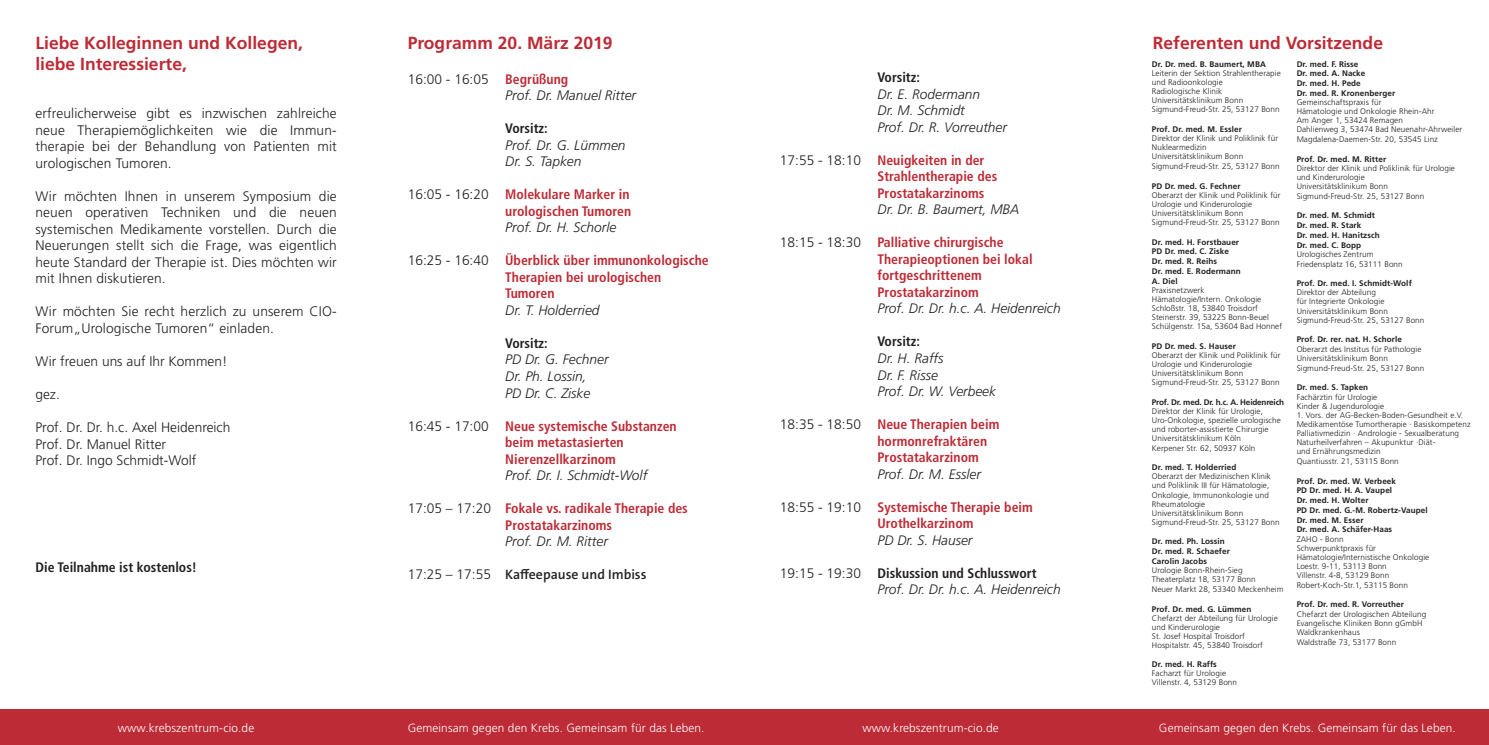
<style>
.page{position:relative;width:1489px;height:745px;background:#fff}
.page>*{position:absolute;margin:0;border:0;box-sizing:border-box;transform-origin:0 0}
.t1{font:700 17.5px/21px "Frutiger";color:#bd2b36}
.t2{font:300 13.75px/16.5px "Frutiger";letter-spacing:.01em;color:#231f20;text-align:justify}
.t3{font:700 condensed 13.75px/16.5px "Frutiger";color:#bd2b36}
.t4{font:italic 300 13.75px/16.5px "Frutiger";color:#231f20}
.t5{font:700 condensed 13.75px "Frutiger";color:#231f20}
.t6{font:600 13.75px "The Sans C5";color:#231f20}
.t7{font:300 11.88px "Frutiger";letter-spacing:.01em;color:#fff}
.t8{font:300 8.12px/9.1px "Frutiger";letter-spacing:.01em;color:#231f20}
.t9{font:700 8.12px/9.8px "Frutiger";letter-spacing:.01em;color:#231f20}
.t10{font:700 8.12px "Frutiger";letter-spacing:-.02em;color:#231f20}
.s1{font-style:normal}
.s2{font-weight:700;font-style:normal;font-stretch:condensed;color:#bd2b36}
.s3{font-weight:300;font-stretch:normal;color:#231f20}
.s4{font-family:"Frutiger";font-weight:300}
.s5{font-weight:700;font-style:normal;font-stretch:condensed}
</style>
<div class="page">
<div style="left:0;top:709px;width:1488px;height:35px;background:#bd2b36"></div>
<h1 class="t1" style="left:35px;top:32px;width:269px">Liebe Kolleginnen und Kollegen, liebe Interessierte,</h1>
<h2 class="t2" style="left:35px;top:105px;width:303px">erfreulicherweise gibt es inzwischen zahlreiche neue Therapiemöglichkeiten wie die Immun&shy;therapie bei der Behandlung von Patienten mit urologischen Tumoren.</h2>
<p class="t2" style="left:35px;top:188px;width:303px">Wir möchten Ihnen in unserem Symposium die neuen operativen Techniken und die neuen systemischen Medikamente vorstellen. Durch die Neuerungen stellt sich die Frage, was eigentlich heute Standard der Therapie ist. Dies möchten wir mit Ihnen diskutieren.</p>
<h2 class="t2" style="left:35px;top:303px;width:303px">Wir möchten Sie recht herzlich zu unserem CIO-<br>Forum„Urologische Tumoren“ einladen.</h2>
<h2 class="t2" style="left:35px;top:353px;width:193px">Wir freuen uns auf Ihr Kommen!</h2>
<h2 class="t2" style="left:35px;top:386px;width:26px">gez.</h2>
<h2 class="t2" style="left:35px;top:419px;width:196px;text-align:left">Prof. Dr. Dr. h.c. Axel Heidenreich<br>Prof. Dr. Manuel Ritter<br>Prof. Dr. Ingo Schmidt-Wolf</h2>
<h2 class="t5" style="left:35px;top:558px;width:163px">Die Teilnahme ist kostenlos!</h2>
<h1 class="t1" style="left:407px;top:32px;width:206px">Programm 20. März 2019</h1>
<h2 class="t4" style="left:505px;top:70px;width:132px;text-indent:-98px"><span class="s1">16:00 - 16:05</span> <span class="s2">Begrüßung<br></span>Prof. Dr. Manuel Ritter</h2>
<h2 class="t5" style="left:505px;top:120px;width:44px">Vorsitz:</h2>
<h2 class="t4" style="left:505px;top:136px;width:122px">Prof. Dr. G. Lümmen<br>Dr. S. Tapken</h2>
<h2 class="t3" style="left:407px;top:186px;width:225px;text-align:right"><span class="s3">16:05 - 16:20</span> Molekulare Marker in urologischen Tumoren</h2>
<h2 class="t4" style="left:505px;top:219px;width:113px">Prof. Dr. H. Schorle</h2>
<h2 class="t3" style="left:505px;top:252px;width:205px;text-indent:-98px"><span class="s3">16:25 - 16:40</span> Überblick über immunonkologische<br>Therapien bei urologischen<br>Tumoren</h2>
<h2 class="t4" style="left:505px;top:301px;width:96px">Dr. T. Holderried</h2>
<h2 class="t5" style="left:505px;top:335px;width:44px">Vorsitz:</h2>
<h2 class="t4" style="left:505px;top:351px;width:105px">PD Dr. G. Fechner<br>Dr. Ph. Lossin,<br>PD Dr. C. Ziske</h2>
<h2 class="t3" style="left:505px;top:417px;width:173px;text-indent:-98px"><span class="s3">16:45 - 17:00</span> Neue systemische Substanzen beim metastasierten<br>Nierenzellkarzinom</h2>
<h2 class="t4" style="left:505px;top:466px;width:143px">Prof. Dr. I. Schmidt-Wolf</h2>
<h2 class="t3" style="left:505px;top:500px;width:184px;text-indent:-98px"><span class="s3">17:05 – 17:20</span> Fokale vs. radikale Therapie des<br>Prostatakarzinoms</h2>
<h2 class="t4" style="left:505px;top:532px;width:104px">Prof. Dr. M. Ritter</h2>
<h2 class="t6" style="left:407px;top:565px;width:240px"><span class="s4">17:25 – 17:55</span> Kaffeepause und Imbiss</h2>
<h2 class="t5" style="left:877px;top:69px;width:44px">Vorsitz:</h2>
<h2 class="t4" style="left:877px;top:85px;width:131px">Dr. E. Rodermann<br>Dr. M. Schmidt<br>Prof. Dr. R. Vorreuther</h2>
<h2 class="t3" style="left:877px;top:152px;width:121px;text-indent:-98px"><span class="s3">17:55 - 18:10</span> Neuigkeiten in der<br>Strahlentherapie des<br>Prostatakarzinoms</h2>
<h2 class="t4" style="left:877px;top:201px;width:143px">Dr. Dr. B. Baumert, MBA</h2>
<h2 class="t3" style="left:877px;top:234px;width:157px;text-indent:-98px"><span class="s3">18:15 - 18:30</span> Palliative chirurgische<br>Therapieoptionen bei lokal fortgeschrittenem<br>Prostatakarzinom</h2>
<h2 class="t4" style="left:877px;top:300px;width:185px">Prof. Dr. Dr. h.c. A. Heidenreich</h2>
<h2 class="t5" style="left:877px;top:333px;width:44px">Vorsitz:</h2>
<h2 class="t4" style="left:877px;top:349px;width:120px">Dr. H. Raffs<br>Dr. F. Risse<br>Prof. Dr. W. Verbeek</h2>
<h2 class="t3" style="left:877px;top:416px;width:123px;text-indent:-98px"><span class="s3">18:35 - 18:50</span> Neue Therapien beim hormonrefraktären<br>Prostatakarzinom</h2>
<h2 class="t4" style="left:877px;top:465px;width:105px">Prof. Dr. M. Essler</h2>
<h2 class="t3" style="left:877px;top:498px;width:157px;text-indent:-98px"><span class="s3">18:55 - 19:10</span> Systemische Therapie beim<br>Urothelkarzinom</h2>
<h2 class="t4" style="left:877px;top:531px;width:97px">PD Dr. S. Hauser</h2>
<h2 class="t4" style="left:877px;top:564px;width:185px;text-indent:-98px"><span class="s1">19:15 - 19:30</span> <span class="s5">Diskussion und Schlusswort<br></span>Prof. Dr. Dr. h.c. A. Heidenreich</h2>
<h1 class="t1" style="left:1152px;top:32px;width:232px">Referenten und Vorsitzende</h1>
<p class="t9" style="left:1151px;top:59px;width:116px">Dr. Dr. med. B. Baumert, MBA</p>
<p class="t8" style="left:1151px;top:68px;width:130px">Leiterin der Sektion Strahlentherapie und Radioonkologie<br>Radiologische Klinik<br>Universitätsklinikum Bonn<br>Sigmund-Freud-Str. 25, 53127 Bonn</p>
<p class="t9" style="left:1151px;top:124px;width:91px">Prof. Dr. med. M. Essler</p>
<p class="t8" style="left:1151px;top:133px;width:129px">Direktor der Klinik und Poliklinik für<br>Nuklearmedizin<br>Universitätsklinikum Bonn<br>Sigmund-Freud-Str. 25, 53127 Bonn</p>
<p class="t9" style="left:1151px;top:181px;width:90px">PD Dr. med. G. Fechner</p>
<p class="t8" style="left:1151px;top:190px;width:130px">Oberarzt der Klinik und Poliklinik für Urologie und Kinderurologie Universitätsklinikum Bonn Sigmund-Freud-Str. 25, 53127 Bonn</p>
<p class="t9" style="left:1151px;top:237px;width:90px">Dr. med. H. Forstbauer<br>PD Dr. med. C. Ziske<br>Dr. med. R. Reihs<br>Dr. med. E. Rodermann<br>A. Diel</p>
<p class="t8" style="left:1151px;top:285px;width:132px">Praxisnetzwerk<br>Hämatologie/Intern. Onkologie<br>Schloßstr. 18, 53840 Troisdorf<br>Steinerstr. 39, 53225 Bonn-Beuel<br>Schülgenstr. 15a, 53604 Bad Honnef</p>
<p class="t9" style="left:1151px;top:341px;width:85px">PD Dr. med. S. Hauser</p>
<p class="t8" style="left:1151px;top:350px;width:130px">Oberarzt der Klinik und Poliklinik für Urologie und Kinderurologie Universitätsklinikum Bonn Sigmund-Freud-Str. 25, 53127 Bonn</p>
<p class="t10" style="left:1151px;top:397px;width:134px">Prof. Dr. med. Dr. h.c. A. Heidenreich</p>
<p class="t8" style="left:1151px;top:406px;width:130px">Direktor der Klinik für Urologie, Uro-Onkologie, spezielle urologische und roborter-assistierte Chirurgie Universitätsklinikum Köln<br>Kerpener Str. 62, 50937 Köln</p>
<p class="t9" style="left:1151px;top:462px;width:86px">Dr. med. T. Holderried</p>
<p class="t8" style="left:1151px;top:471px;width:129px">Oberarzt der Medizinischen Klinik und Poliklinik III für Hämatologie,<br>Onkologie, Immunonkologie und<br>Rheumatologie<br>Universitätsklinikum Bonn<br>Sigmund-Freud-Str. 25, 53127 Bonn</p>
<p class="t9" style="left:1151px;top:536px;width:80px">Dr. med. Ph. Lossin<br>Dr. med. R. Schaefer<br>Carolin Jacobs</p>
<p class="t8" style="left:1151px;top:565px;width:133px">Urologie Bonn-Rhein-Sieg<br>Theaterplatz 18, 53177 Bonn<br>Neuer Markt 28, 53340 Meckenheim</p>
<p class="t9" style="left:1151px;top:603px;width:101px">Prof. Dr. med. G. Lümmen</p>
<p class="t8" style="left:1151px;top:613px;width:127px">Chefarzt der Abteilung für Urologie und Kinderurologie<br>St. Josef Hospital Troisdorf<br>Hospitalstr. 45, 53840 Troisdorf</p>
<p class="t9" style="left:1151px;top:658px;width:66px">Dr. med. H. Raffs</p>
<p class="t8" style="left:1151px;top:668px;width:87px">Facharzt für Urologie<br>Villenstr. 4, 53129 Bonn</p>
<p class="t9" style="left:1296px;top:59px;width:100px">Dr. med. F. Risse<br>Dr. med. A. Nacke<br>Dr. med. H. Pede<br>Dr. med. R. Kronenberger</p>
<p class="t8" style="left:1296px;top:97px;width:167px">Gemeinschaftspraxis für<br>Hämatologie und Onkologie Rhein-Ahr<br>Am Anger 1, 53424 Remagen<br>Dahlienweg 3, 53474 Bad Neuenahr-Ahrweiler Magdalena-Daemen-Str. 20, 53545 Linz</p>
<p class="t9" style="left:1296px;top:154px;width:91px">Prof. Dr. med. M. Ritter</p>
<p class="t8" style="left:1296px;top:163px;width:160px">Direktor der Klinik und Poliklinik für Urologie und Kinderurologie<br>Universitätsklinikum Bonn Sigmund-Freud-Str. 25, 53127 Bonn</p>
<p class="t9" style="left:1296px;top:210px;width:85px">Dr. med. M. Schmidt<br>Dr. med. R. Stark<br>Dr. med. H. Hanitzsch<br>Dr. med. C. Bopp</p>
<p class="t8" style="left:1296px;top:249px;width:108px;line-height:9.8px">Urologisches Zentrum<br>Friedensplatz 16, 53111 Bonn</p>
<p class="t9" style="left:1296px;top:278px;width:117px">Prof. Dr. med. I. Schmidt-Wolf</p>
<p class="t8" style="left:1296px;top:288px;width:129px">Direktor der Abteilung<br>für Integrierte Onkologie<br>Universitätsklinikum Bonn<br>Sigmund-Freud-Str. 25, 53127 Bonn</p>
<p class="t9" style="left:1296px;top:334px;width:107px">Prof. Dr. rer. nat. H. Schorle</p>
<p class="t8" style="left:1296px;top:344px;width:129px">Oberarzt des Institus für Pathologie<br>Universitätsklinikum Bonn<br>Sigmund-Freud-Str. 25, 53127 Bonn</p>
<p class="t9" style="left:1296px;top:382px;width:73px">Dr. med. S. Tapken</p>
<p class="t8" style="left:1296px;top:392px;width:89px">Fachärztin für Urologie<br>Kinder &amp; Jugendurologie</p>
<p class="t8" style="left:1296px;top:410px;width:175px">1. Vors. der AG-Becken-Boden-Gesundheit e.V.<br>Medikamentöse Tumortherapie · Basiskompetenz Palliativmedizin · Andrologie - Sexualberatung Naturheilverfahren – Akupunktur ·Diät-<br>und Ernährungsmedizin<br>Quantiusstr. 21, 53115 Bonn</p>
<p class="t9" style="left:1296px;top:475px;width:132px">Prof. Dr. med. W. Verbeek<br>PD Dr. med. H. A. Vaupel<br>Dr. med. H. Wolter<br>PD Dr. med. G.-M. Robertz-Vaupel<br>Dr. med. M. Esser<br>Dr. med. A. Schäfer-Haas</p>
<p class="t8" style="left:1296px;top:533px;width:134px">ZAHO - Bonn<br>Schwerpunktpraxis für<br>Hämatologie/Internistische Onkologie<br>Loestr. 9-11, 53113 Bonn<br>Villenstr. 4-8, 53129 Bonn<br>Robert-Koch-Str.1, 53115 Bonn</p>
<p class="t9" style="left:1296px;top:599px;width:109px">Prof. Dr. med. R. Vorreuther</p>
<p class="t8" style="left:1296px;top:608px;width:131px">Chefarzt der Urologischen Abteilung<br>Evangelische Kliniken Bonn gGmbH<br>Waldkrankenhaus<br>Waldstraße 73, 53177 Bonn</p>
<h3 class="t7" style="left:118px;top:720px;width:138px">www.krebszentrum-cio.de</h3>
<h3 class="t7" style="left:407px;top:720px;width:298px">Gemeinsam gegen den Krebs. Gemeinsam für das Leben.</h3>
<h3 class="t7" style="left:862px;top:720px;width:138px">www.krebszentrum-cio.de</h3>
<h3 class="t7" style="left:1158px;top:720px;width:298px">Gemeinsam gegen den Krebs. Gemeinsam für das Leben.</h3>
</div>
